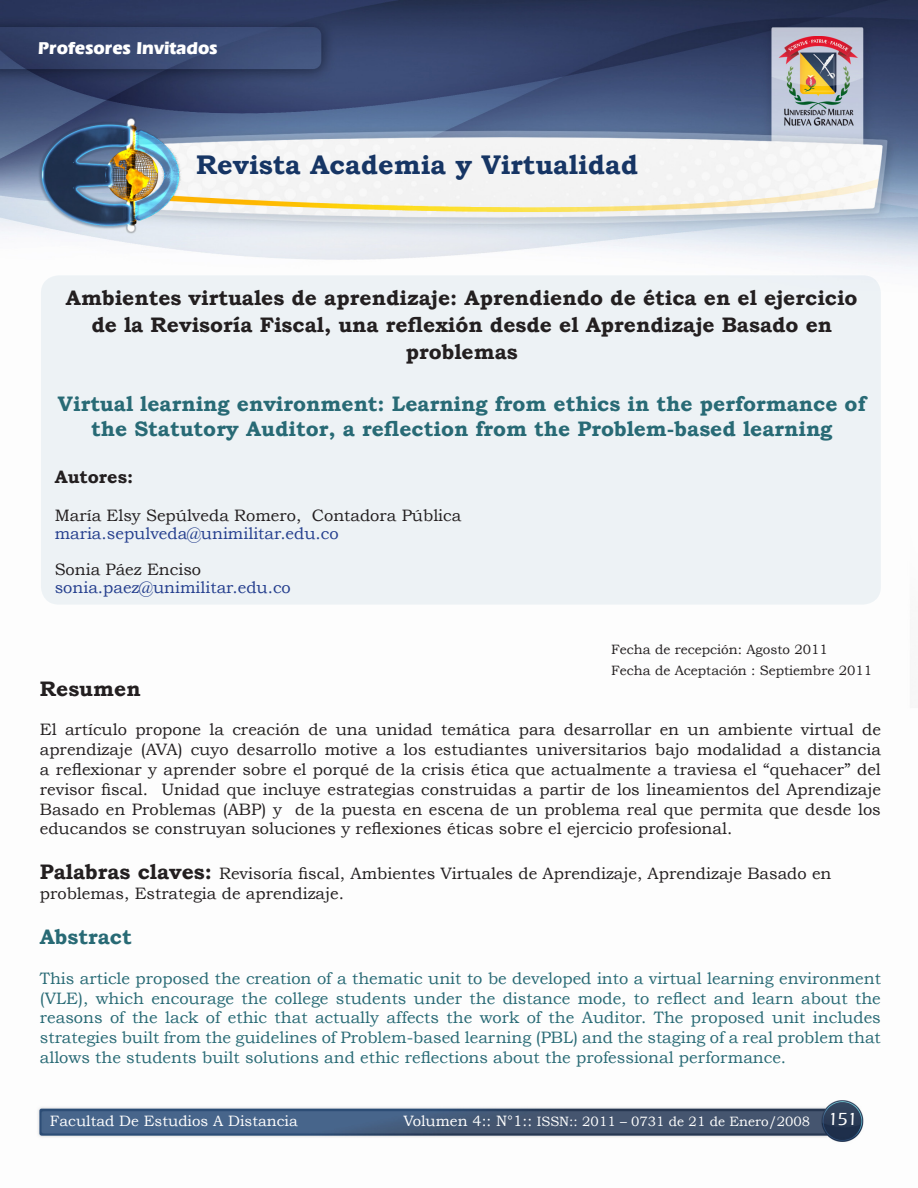
<style>
.page{position:relative;width:918px;height:1188px;background:#fff}
.page>*{position:absolute;margin:0;border:0;box-sizing:border-box;transform-origin:0 0}
.t1{font:700 27px "Bookman Old Style";color:#163564}
.Sub_titulos{font:700 21px/27px "Bookman Old Style";color:#231f20;text-align:center}
.Sub_titulos_ingles{font:700 21px/25.2px "Bookman Old Style";color:#286a75;text-align:center}
.t2{font:700 18px "Eras IT Cby BT";color:#fff}
.Sub_titulos-2{font:700 18px "Bookman Old Style";color:#231f20}
.Contenidos_Español{font:16.5px/19.8px "Bookman Old Style";color:#231f20;text-align:justify}
.Ingles_Contenido{font:16.5px/19.8px "Bookman Old Style";color:#286a75;text-align:justify}
.Sub_titulos-3{font:16.5px/19.8px "Bookman Old Style";color:#231f20}
.Contenidos_Español-2{font:16.5px "Bookman Old Style";color:#253f8e}
.t3{font:15px "Bookman Old Style";color:#fff}
.Pie_de_pag{font:13.5px "Bookman Old Style";color:#231f20}
.t4{font:13.5px "Bookman Old Style";color:#fff}
.s1{font-weight:700;font-size:21px}
.s2{font-size:15px}
.s3{font-family:"Eras ITC";font-weight:500;font-size:18px}
</style>
<div class="page">
<img style="left:0;top:0;width:918px;height:1142px">
<div style="left:41px;top:275px;width:840px;height:330px;background:#edf2f5;border-radius:18px"></div>
<p class="t2" style="left:38px;top:37px;width:181px">Profesores Invitados</p>
<h1 class="t1" style="left:196px;top:149px;width:443px">Revista Academia y Virtualidad</h1>
<p class="Sub_titulos" style="left:66px;top:284px;width:793px">Ambientes virtuales de aprendizaje: Aprendiendo de ética en el ejercicio de la Revisoría Fiscal, una reflexión desde el Aprendizaje Basado en problemas</p>
<p class="Sub_titulos_ingles" style="left:58px;top:391px;width:809px">Virtual learning environment: Learning from ethics in the performance of the Statutory Auditor, a reflection from the Problem-based learning</p>
<p class="Sub_titulos-2" style="left:55px;top:466px;width:80px">Autores:</p>
<p class="Contenidos_Español" style="left:55px;top:506px;width:408px">María Elsy Sepúlveda Romero, Contadora Pública</p>
<p class="Contenidos_Español-2" style="left:55px;top:524px;width:286px">maria.sepulveda@unimilitar.edu.co</p>
<p class="Contenidos_Español" style="left:55px;top:560px;width:148px">Sonia Páez Enciso</p>
<p class="Contenidos_Español-2" style="left:55px;top:578px;width:238px">sonia.paez@unimilitar.edu.co</p>
<p class="Pie_de_pag" style="left:611px;top:641px;width:218px">Fecha de recepción: Agosto 2011</p>
<p class="Pie_de_pag" style="left:611px;top:662px;width:262px">Fecha de Aceptación : Septiembre 2011</p>
<p class="Sub_titulos" style="left:40px;top:675px;width:102px">Resumen</p>
<p class="Contenidos_Español" style="left:40px;top:720px;width:843px">El artículo propone la creación de una unidad temática para desarrollar en un ambiente virtual de aprendizaje (AVA) cuyo desarrollo motive a los estudiantes universitarios bajo modalidad a distancia a reflexionar y aprender sobre el porqué de la crisis ética que actualmente a traviesa el “quehacer” del revisor fiscal. Unidad que incluye estrategias construidas a partir de los lineamientos del Aprendizaje Basado en Problemas (ABP) y de la puesta en escena de un problema real que permita que desde los educandos se construyan soluciones y reflexiones éticas sobre el ejercicio profesional.</p>
<p class="Sub_titulos-3" style="left:40px;top:864px;width:793px"><span class="s1">Palabras claves:</span> Revisoría fiscal, Ambientes Virtuales de Aprendizaje, Aprendizaje Basado en problemas, Estrategia de aprendizaje.</p>
<p class="Sub_titulos_ingles" style="left:40px;top:924px;width:93px">Abstract</p>
<p class="Ingles_Contenido" style="left:40px;top:968px;width:843px">This article proposed the creation of a thematic unit to be developed into a virtual learning environment (VLE), which encourage the college students under the distance mode, to reflect and learn about the reasons of the lack of ethic that actually affects the work of the Auditor. The proposed unit includes strategies built from the guidelines of Problem-based learning (PBL) and the staging of a real problem that allows the students built solutions and ethic reflections about the professional performance.</p>
<p class="t3" style="left:50px;top:1113px;width:249px">Facultad De Estudios A Distancia</p>
<p class="t4" style="left:403px;top:1114px;width:456px"><span class="s2">Volumen 4:: N°1::</span> ISSN:: 2011 – 0731 de 21 de Enero/2008 <span class="s3">151</span></p>
</div>
